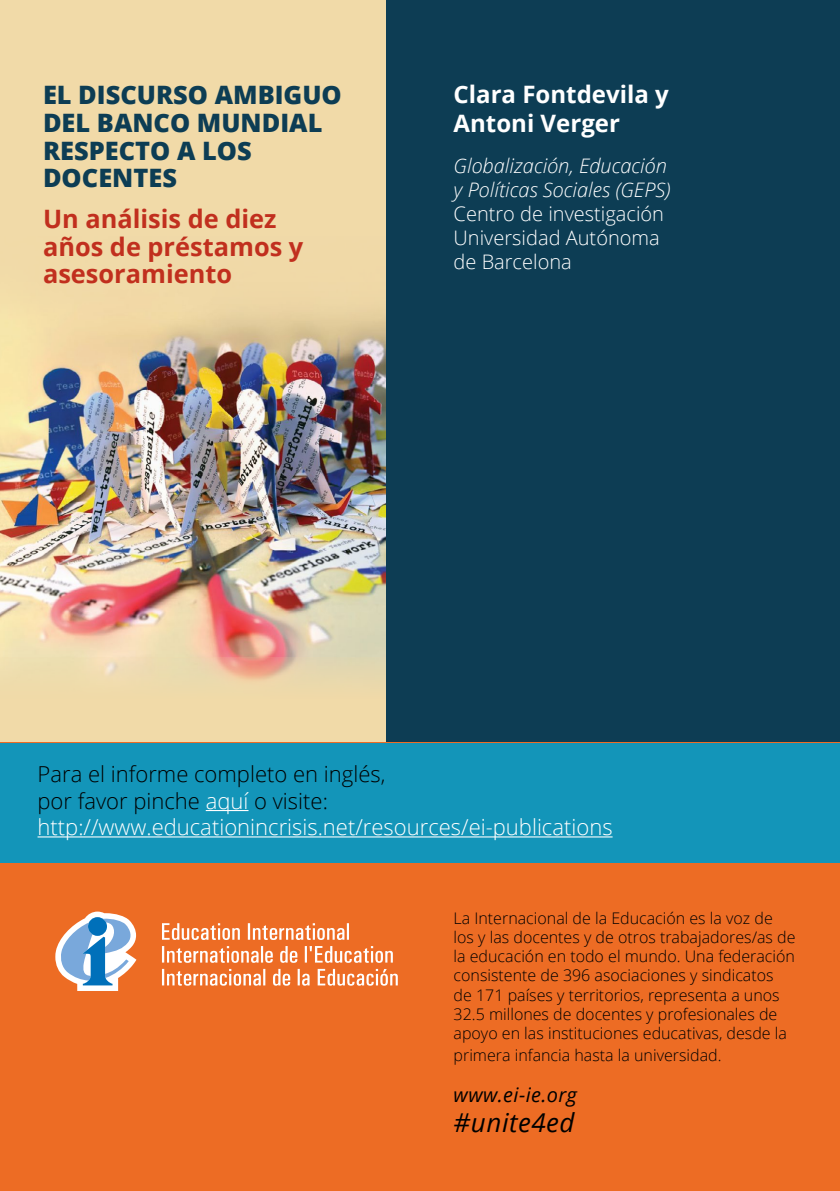
<style>
.page{position:relative;width:840px;height:1191px;background:#fff}
.page>*{position:absolute;margin:0;border:0;box-sizing:border-box;transform-origin:0 0}
.t1{font:italic 26px "Open Sans";letter-spacing:.02em;color:#000}
.t2{font:800 25.4px/27.6px "Open Sans";color:#0d3d54}
.t3{font:700 25.4px/27.6px "Open Sans";color:#c12f1e}
.t4{font:700 24px/28.8px "Open Sans";color:#fff}
.t5{font:300 22px/26.4px "Open Sans";color:#fff}
.t6{font:300 20px/24px "Open Sans";color:#fff}
.t7{font:italic 20px "Open Sans";letter-spacing:.02em;color:#000}
.t8{font:300 16px/19.2px "Open Sans";color:#000}
.s1{font-style:italic}
.s2{color:#000}
</style>
<div class="page">
<div style="left:386px;top:0;width:453px;height:1191px;background:#0d3d54"></div>
<img style="left:0;top:478px;width:386px;height:180px">
<div style="left:0;top:658px;width:386px;height:533px;background:#f1daa8"></div>
<div style="left:0;top:743px;width:839px;height:448px;background:#ed6c24"></div>
<img style="left:0;top:0;width:386px;height:478px">
<svg style="left:55px;top:911px;width:81px;height:80px"></svg>
<svg style="left:162px;top:923px;width:78px;height:17px"></svg>
<svg style="left:248px;top:923px;width:101px;height:17px"></svg>
<svg style="left:162px;top:946px;width:111px;height:16px"></svg>
<svg style="left:280px;top:946px;width:17px;height:16px"></svg>
<svg style="left:304px;top:946px;width:88px;height:16px"></svg>
<svg style="left:162px;top:969px;width:103px;height:16px"></svg>
<svg style="left:273px;top:969px;width:17px;height:16px"></svg>
<svg style="left:297px;top:969px;width:12px;height:16px"></svg>
<svg style="left:317px;top:969px;width:80px;height:16px"></svg>
<div style="left:0;top:743px;width:839px;height:119px;background:#1395b9"></div>
<hr style="left:206px;top:810px;width:42px;height:1px;background:#fff">
<hr style="left:38px;top:836px;width:574px;height:1px;background:#fff">
<p class="t2" style="left:43px;top:80px;width:300px">EL DISCURSO AMBIGUO<br>DEL BANCO MUNDIAL<br>RESPECTO A LOS<br>DOCENTES</p>
<p class="t3" style="left:43px;top:204px;width:262px">Un análisis de diez años de préstamos y asesoramiento</p>
<p class="t4" style="left:453px;top:80px;width:217px">Clara Fontdevila y<br>Antoni Verger</p>
<p class="t6" style="left:453px;top:153px;width:218px"><span class="s1">Globalización, Educación y Políticas Sociales (GEPS)<br></span>Centro de investigación<br>Universidad Autónoma de Barcelona</p>
<p class="t5" style="left:38px;top:760px;width:576px"><span class="s2">Para el informe completo en inglés,<br>por favor pinche</span> aquí <span class="s2">o visite: </span>http://www.educationincrisis.net/resources/ei-publications</p>
<p class="t8" style="left:453px;top:908px;width:343px">La Internacional de la Educación es la voz de los y las docentes y de otros trabajadores/as de la educación en todo el mundo. Una federación consistente de 396 asociaciones y sindicatos de 171 países y territorios, representa a unos 32.5 millones de docentes y profesionales de apoyo en las instituciones educativas, desde la</p>
<p class="t8" style="left:453px;top:1044px;width:269px">primera infancia hasta la universidad.</p>
<p class="t7" style="left:453px;top:1081px;width:125px">www.ei-ie.org</p>
<p class="t1" style="left:453px;top:1104px;width:122px">#unite4ed</p>
</div>
